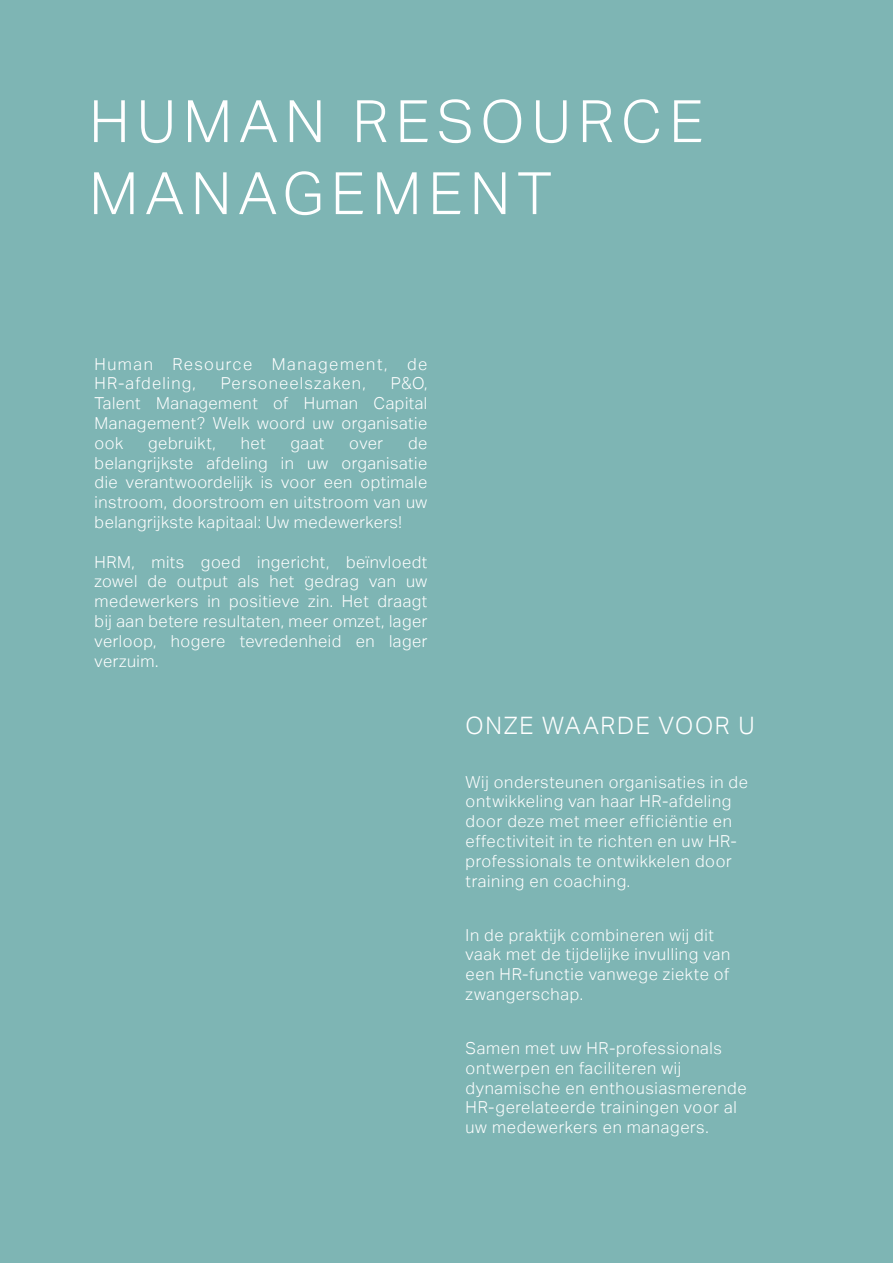
<style>
.page{position:relative;width:893px;height:1263px;background:#7eb5b4}
.page>*{position:absolute;margin:0;border:0;box-sizing:border-box;transform-origin:0 0}
.t1{font:300 58.5px/72px "Aktiv Grotesk Trial";letter-spacing:.12em;color:#fff}
.t2{font:300 24px "Aktiv Grotesk Trial";letter-spacing:.07em;color:#fff}
.t3{font:300 16.5px/19.8px "Aktiv Grotesk Trial";letter-spacing:.04em;color:#fff;text-align:justify}
.t4{font:300 16.5px/19.8px "Aktiv Grotesk Trial";letter-spacing:.09em;color:#fff}
.t5{font:300 16.5px "Aktiv Grotesk Trial";letter-spacing:.07em;color:#fff}
</style>
<div class="page">
<h1 class="t1" style="left:89px;top:86px;width:616px">HUMAN RESOURCE<br>MANAGEMENT</h1>
<p class="t4" style="left:95px;top:354px;width:334px">Human Resource Management, de<br>HR-afdeling,</p>
<p class="t3" style="left:95px;top:374px;width:334px;text-indent:296px">P&amp;O, Talent Management of Human Capital Management? Welk woord uw organisatie ook</p>
<p class="t5" style="left:221px;top:374px;width:146px">Personeelszaken,</p>
<p class="t3" style="left:95px;top:433px;width:334px;text-indent:313px">de belangrijkste afdeling in uw organisatie die verantwoordelijk is voor een optimale instroom, doorstroom en uitstroom van uw belangrijkste kapitaal: Uw medewerkers!</p>
<p class="t3" style="left:95px;top:552px;width:334px">HRM, mits goed ingericht, beïnvloedt zowel de output als het gedrag van uw medewerkers in positieve zin. Het draagt bij aan betere resultaten, meer omzet, lager verloop, hogere tevredenheid en lager verzuim.</p>
<p class="t3" style="left:148px;top:433px;width:69px">gebruikt,</p>
<p class="t3" style="left:241px;top:433px;width:26px">het</p>
<p class="t3" style="left:290px;top:433px;width:35px">gaat</p>
<p class="t3" style="left:349px;top:433px;width:35px">over</p>
<h2 class="t2" style="left:466px;top:711px;width:291px">ONZE WAARDE VOOR U</h2>
<p class="t3" style="left:466px;top:772px;width:284px;text-align:left">Wij ondersteunen organisaties in de ontwikkeling van haar HR-afdeling door deze met meer efficiëntie en effectiviteit in te richten en uw HR&shy;professionals te ontwikkelen door training en coaching.</p>
<p class="t3" style="left:466px;top:925px;width:266px;text-align:left">In de praktijk combineren wij dit vaak met de tijdelijke invulling van een HR-functie vanwege ziekte of zwangerschap.</p>
<p class="t3" style="left:466px;top:1038px;width:283px;text-align:left">Samen met uw HR-professionals ontwerpen en faciliteren wij dynamische en enthousiasmerende<br>HR-gerelateerde trainingen voor al uw medewerkers en managers.</p>
</div>
